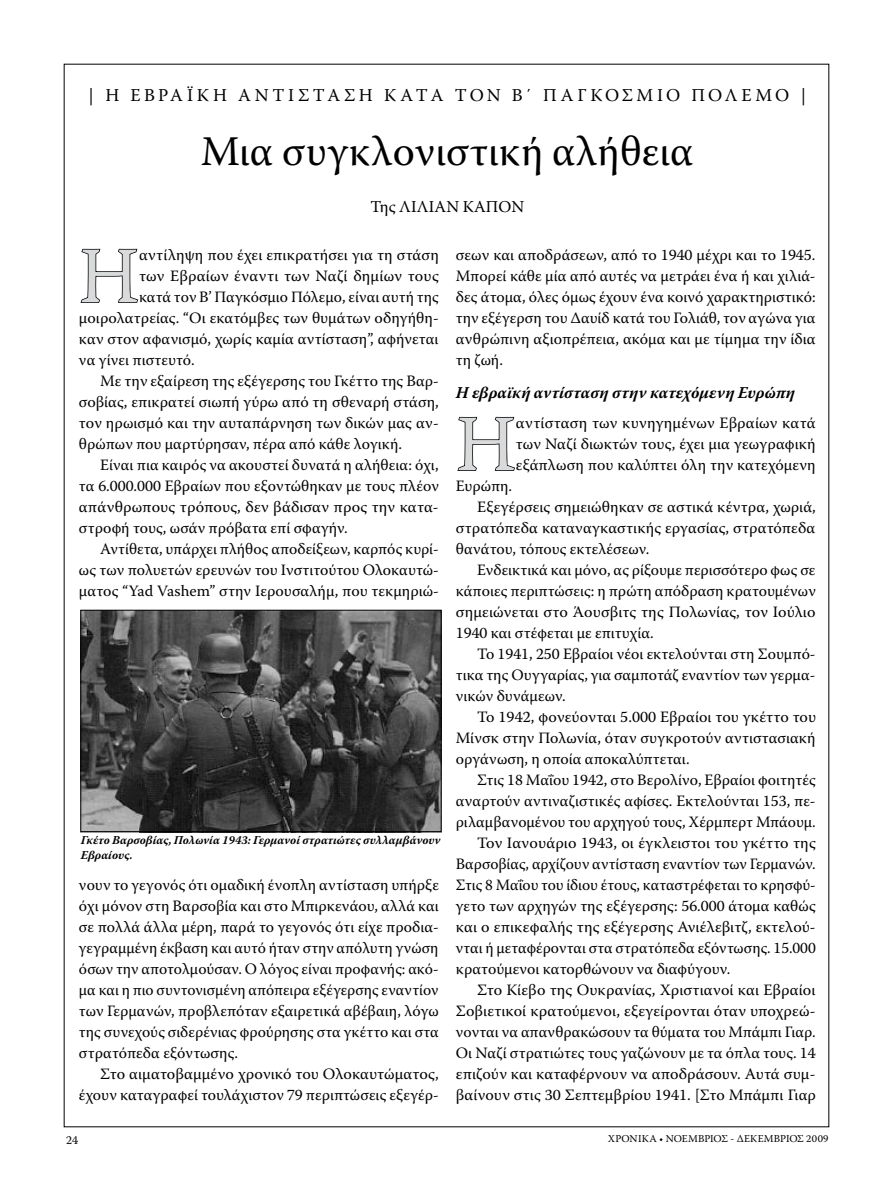
<style>
.page{position:relative;width:893px;height:1191px;background:#fff}
.page>*{position:absolute;margin:0;border:0;box-sizing:border-box;transform-origin:0 0}
.t1{font:79.5px "Warnock Pro";color:#d9dadb}
.t2{font:42px "Warnock Pro";letter-spacing:.005em;color:#000}
.t3{font:18px "Warnock Pro";letter-spacing:.215em;color:#000}
.t4{font:italic 700 16.5px "Warnock Pro";color:#000}
.t5{font:16.5px "Warnock Pro";letter-spacing:.01em;color:#000}
.t6{font:15.75px/21px "Warnock Pro";color:#000;text-align:justify}
.t7{font:italic 700 12px/14.4px "Warnock Pro";color:#000}
.t8{font:12px "Warnock Pro";color:#000}
.t9{font:10.5px "Warnock Pro";letter-spacing:.02em;color:#000}
</style>
<div class="page">
<svg style="left:80px;top:248px;width:59px;height:55px"></svg>
<svg style="left:457px;top:416px;width:58px;height:55px"></svg>
<img style="left:82px;top:612px;width:358px;height:218px">
<div style="left:80px;top:610px;width:362px;height:222px;border:1px solid #000"></div>
<p class="t3" style="left:88px;top:84px;width:489px">| Η ΕΒΡΑΪΚΗ ΑΝΤΙΣΤΑΣΗ ΚΑΤΑ ΤΟΝ Β΄ Παγκοσμιο</p>
<p class="t3" style="left:691px;top:84px;width:67px">πολεμο</p>
<p class="t3" style="left:800px;top:84px;width:8px">|</p>
<h2 class="t2" style="left:201px;top:125px;width:494px">Μια συγκλονιστική αλήθεια</h2>
<p class="t5" style="left:370px;top:196px;width:155px">Της ΛΙΛΙΑΝ ΚΑΠΟΝ</p>
<h1 class="t1" style="left:79px;top:228px;width:62px">Η</h1>
<p class="t6" style="left:139px;top:244px;width:301px">αντίληψη που έχει επικρατήσει για τη στάση</p>
<p class="t6" style="left:139px;top:265px;width:301px">των Εβραίων έναντι των Ναζί δημίων τους</p>
<p class="t6" style="left:139px;top:286px;width:301px">κατά τον Β’ Παγκόσμιο Πόλεμο, είναι αυτή της</p>
<p class="t6" style="left:79px;top:307px;width:361px">μοιρολατρείας. “Οι εκατόμβες των θυμάτων οδηγήθη-</p>
<p class="t6" style="left:79px;top:328px;width:361px">καν στον αφανισμό, χωρίς καμία αντίσταση”, αφήνεται</p>
<p class="t6" style="left:79px;top:349px;width:117px">να γίνει πιστευτό.</p>
<p class="t6" style="left:100px;top:370px;width:340px">Με την εξαίρεση της εξέγερσης του Γκέττο της Βαρ-</p>
<p class="t6" style="left:79px;top:391px;width:361px">σοβίας, επικρατεί σιωπή γύρω από τη σθεναρή στάση,</p>
<p class="t6" style="left:79px;top:412px;width:361px">τον ηρωισμό και την αυταπάρνηση των δικών μας αν-</p>
<p class="t6" style="left:79px;top:433px;width:325px">θρώπων που μαρτύρησαν, πέρα από κάθε λογική.</p>
<p class="t6" style="left:100px;top:454px;width:340px">Είναι πια καιρός να ακουστεί δυνατά η αλήθεια: όχι,</p>
<p class="t6" style="left:79px;top:475px;width:361px">τα 6.000.000 Εβραίων που εξοντώθηκαν με τους πλέον</p>
<p class="t6" style="left:79px;top:496px;width:361px">απάνθρωπους τρόπους, δεν βάδισαν προς την κατα-</p>
<p class="t6" style="left:79px;top:517px;width:270px">στροφή τους, ωσάν πρόβατα επί σφαγήν.</p>
<p class="t6" style="left:100px;top:538px;width:340px">Αντίθετα, υπάρχει πλήθος αποδείξεων, καρπός κυρί-</p>
<p class="t6" style="left:79px;top:559px;width:361px">ως των πολυετών ερευνών του Ινστιτούτου Ολοκαυτώ-</p>
<p class="t6" style="left:79px;top:580px;width:361px">ματος “Yad Vashem” στην Ιερουσαλήμ, που τεκμηριώ-</p>
<p class="t7" style="left:81px;top:833px;width:361px">Γκέτο Βαρσοβίας, Πολωνία 1943: Γερμανοί στρατιώτες συλλαμβάνουν<br>Εβραίους.</p>
<p class="t6" style="left:79px;top:874px;width:361px">νουν το γεγονός ότι ομαδική ένοπλη αντίσταση υπήρξε όχι μόνον στη Βαρσοβία και στο Μπιρκενάου, αλλά και σε πολλά άλλα μέρη, παρά το γεγονός ότι είχε προδια&shy;γεγραμμένη έκβαση και αυτό ήταν στην απόλυτη γνώση όσων την αποτολμούσαν. Ο λόγος είναι προφανής: ακό&shy;μα και η πιο συντονισμένη απόπειρα εξέγερσης εναντίον των Γερμανών, προβλεπόταν εξαιρετικά αβέβαιη, λόγω της συνεχούς σιδερένιας φρούρησης στα γκέττο και στα στρατόπεδα εξόντωσης.</p>
<p class="t6" style="left:79px;top:1063px;width:361px;text-align:right">Στο αιματοβαμμένο χρονικό του Ολοκαυτώματος, έχουν καταγραφεί τουλάχιστον 79 περιπτώσεις εξεγέρ-</p>
<p class="t6" style="left:456px;top:244px;width:361px">σεων και αποδράσεων, από το 1940 μέχρι και το 1945.<br>Μπορεί κάθε μία από αυτές να μετράει ένα ή και χιλιά&shy;δες άτομα, όλες όμως έχουν ένα κοινό χαρακτηριστικό: την εξέγερση του Δαυίδ κατά του Γολιάθ, τον αγώνα για ανθρώπινη αξιοπρέπεια, ακόμα και με τίμημα την ίδια τη ζωή.</p>
<p class="t4" style="left:456px;top:383px;width:341px">Η εβραϊκή αντίσταση στην κατεχόμενη Ευρώπη</p>
<h1 class="t1" style="left:456px;top:396px;width:62px">Η</h1>
<p class="t6" style="left:516px;top:412px;width:301px">αντίσταση των κυνηγημένων Εβραίων κατά των Ναζί διωκτών τους, έχει μια γεωγραφική εξάπλωση που καλύπτει όλη την κατεχόμενη</p>
<p class="t6" style="left:456px;top:475px;width:58px">Ευρώπη.</p>
<p class="t6" style="left:477px;top:496px;width:340px">Εξεγέρσεις σημειώθηκαν σε αστικά κέντρα, χωριά,</p>
<p class="t6" style="left:456px;top:517px;width:361px">στρατόπεδα καταναγκαστικής εργασίας, στρατόπεδα</p>
<p class="t6" style="left:456px;top:538px;width:195px">θανάτου, τόπους εκτελέσεων.</p>
<p class="t6" style="left:477px;top:559px;width:340px">Ενδεικτικά και μόνο, ας ρίξουμε περισσότερο φως σε</p>
<p class="t6" style="left:456px;top:580px;width:361px">κάποιες περιπτώσεις: η πρώτη απόδραση κρατουμένων</p>
<p class="t6" style="left:456px;top:601px;width:361px">σημειώνεται στο Άουσβιτς της Πολωνίας, τον Ιούλιο</p>
<p class="t6" style="left:456px;top:622px;width:199px">1940 και στέφεται με επιτυχία.</p>
<p class="t6" style="left:477px;top:643px;width:340px">Το 1941, 250 Εβραίοι νέοι εκτελούνται στη Σουμπό-</p>
<p class="t6" style="left:456px;top:664px;width:361px">τικα της Ουγγαρίας, για σαμποτάζ εναντίον των γερμα-</p>
<p class="t6" style="left:456px;top:685px;width:111px">νικών δυνάμεων.</p>
<p class="t6" style="left:477px;top:706px;width:340px">Το 1942, φονεύονται 5.000 Εβραίοι του γκέττο του</p>
<p class="t6" style="left:456px;top:727px;width:361px">Μίνσκ στην Πολωνία, όταν συγκροτούν αντιστασιακή</p>
<p class="t6" style="left:456px;top:748px;width:236px">οργάνωση, η οποία αποκαλύπτεται.</p>
<p class="t6" style="left:477px;top:769px;width:340px">Στις 18 Μαΐου 1942, στο Βερολίνο, Εβραίοι φοιτητές</p>
<p class="t6" style="left:456px;top:790px;width:361px">αναρτούν αντιναζιστικές αφίσες. Εκτελούνται 153, πε-</p>
<p class="t6" style="left:456px;top:811px;width:361px">ριλαμβανομένου του αρχηγού τους, Χέρμπερτ Μπάουμ.</p>
<p class="t6" style="left:477px;top:832px;width:340px">Τον Ιανουάριο 1943, οι έγκλειστοι του γκέττο της</p>
<p class="t6" style="left:456px;top:853px;width:361px">Βαρσοβίας, αρχίζουν αντίσταση εναντίον των Γερμανών.</p>
<p class="t6" style="left:456px;top:874px;width:361px">Στις 8 Μαΐου του ίδιου έτους, καταστρέφεται το κρησφύ-</p>
<p class="t6" style="left:456px;top:895px;width:361px">γετο των αρχηγών της εξέγερσης: 56.000 άτομα καθώς</p>
<p class="t6" style="left:456px;top:916px;width:361px">και ο επικεφαλής της εξέγερσης Ανιέλεβιτζ, εκτελού-</p>
<p class="t6" style="left:456px;top:937px;width:361px">νται ή μεταφέρονται στα στρατόπεδα εξόντωσης. 15.000</p>
<p class="t6" style="left:456px;top:958px;width:276px">κρατούμενοι κατορθώνουν να διαφύγουν.</p>
<p class="t6" style="left:477px;top:979px;width:340px">Στο Κίεβο της Ουκρανίας, Χριστιανοί και Εβραίοι</p>
<p class="t6" style="left:456px;top:1000px;width:361px">Σοβιετικοί κρατούμενοι, εξεγείρονται όταν υποχρεώ-</p>
<p class="t6" style="left:456px;top:1021px;width:361px">νονται να απανθρακώσουν τα θύματα του Μπάμπι Γιαρ.</p>
<p class="t6" style="left:456px;top:1042px;width:361px">Οι Ναζί στρατιώτες τους γαζώνουν με τα όπλα τους. 14</p>
<p class="t6" style="left:456px;top:1063px;width:361px">επιζούν και καταφέρνουν να αποδράσουν. Αυτά συμ-</p>
<p class="t6" style="left:456px;top:1084px;width:362px">βαίνουν στις 30 Σεπτεμβρίου 1941. [Στο Μπάμπι Γιαρ</p>
<p class="t8" style="left:66px;top:1132px;width:14px">24</p>
<p class="t9" style="left:608px;top:1132px;width:222px">ΧΡΟΝΙΚΑ • ΝΟΕΜΒΡΙΟΣ - ΔΕΚΕΜΒΡΙΟΣ 2009</p>
</div>
